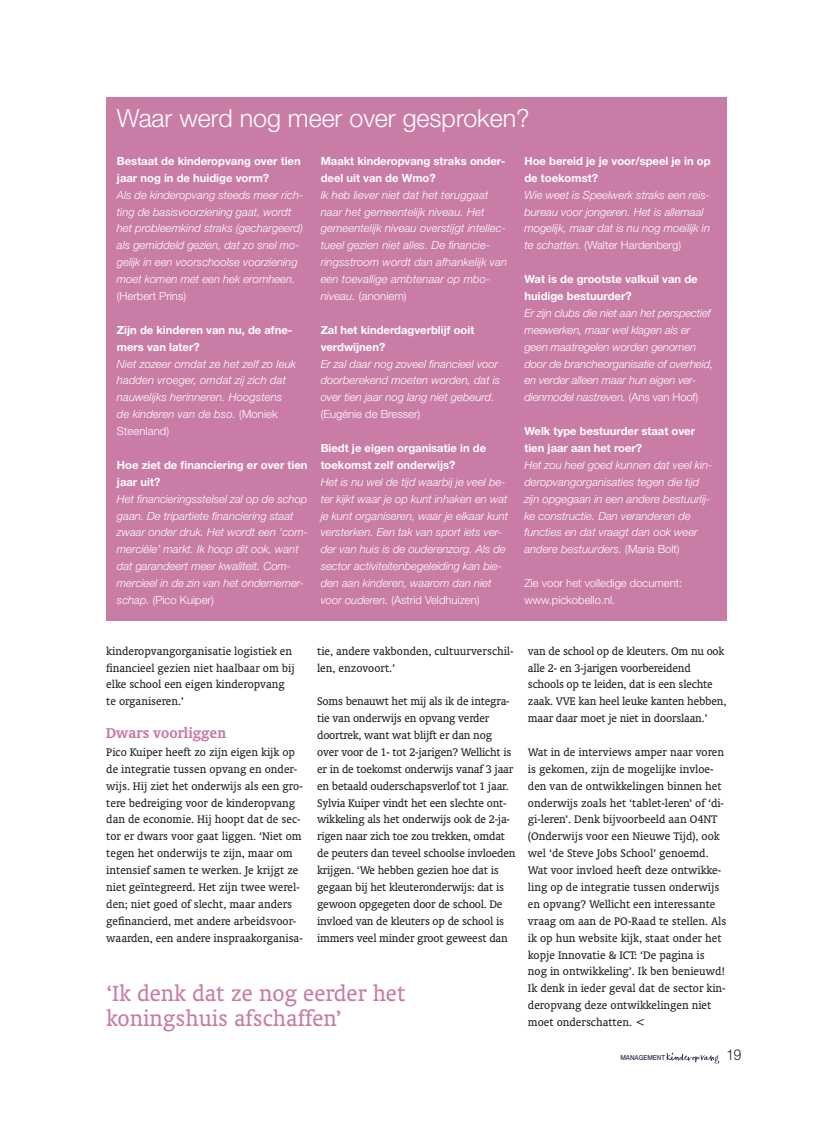
<style>
.page{position:relative;width:815px;height:1124px;background:#fff}
.page>*{position:absolute;margin:0;border:0;box-sizing:border-box;transform-origin:0 0}
.t1{font:25px/25px "Oranda BT";color:#c97da6}
.t2{font:300 25px "Helvetica Neue LT Std";color:#fff}
.t3{font:700 16.25px "Oranda BT";color:#c97da6}
.t4{font:300 15px "Helvetica Neue LT Std";color:#231f20;scale:.9 1}
.t5{font:12.5px/16.9px "Oranda BT";color:#231f20}
.t6{font:italic 300 11.25px/16.9px "Helvetica Neue LT Std";color:#fff}
.t7{font:700 11.25px/16.9px "Helvetica Neue LT Std";color:#fff}
.t8{font:300 11.25px/16.9px "Helvetica Neue LT Std";color:#fff}
.t9{font:500 6.88px "Helvetica Neue LT Std";color:#353553;scale:.9 1}
.s1{font-style:normal}
</style>
<div class="page">
<svg style="left:666px;top:1052px;width:53px;height:11px"></svg>
<div style="left:106px;top:97px;width:620px;height:523px;background:#c97da6"></div>
<h1 class="t2" style="left:117px;top:109px;width:414px">Waar werd nog meer over gesproken?</h1>
<p class="t7" style="left:117px;top:154px;width:185px">Bestaat de kinderopvang over tien jaar nog in de huidige vorm?</p>
<p class="t6" style="left:117px;top:188px;width:188px">Als de kinderopvang steeds meer rich&shy;ting de basisvoorziening gaat, wordt het probleemkind straks (gechargeerd) als gemiddeld gezien, dat zo snel mo&shy;gelijk in een voorschoolse voorziening moet komen met een hek eromheen.</p>
<p class="t8" style="left:117px;top:289px;width:71px">(Herbert Prins)</p>
<p class="t7" style="left:117px;top:322px;width:177px">Zijn de kinderen van nu, de afne&shy;mers van later?</p>
<p class="t6" style="left:117px;top:356px;width:181px">Niet zozeer omdat ze het zelf zo leuk hadden vroeger, omdat zij zich dat nauwelijks herinneren. Hoogstens de kinderen van de bso. <span class="s1">(Moniek<br>Steenland)</span></p>
<p class="t7" style="left:117px;top:457px;width:192px">Hoe ziet de financiering er over tien jaar uit?</p>
<p class="t6" style="left:117px;top:491px;width:193px">Het financieringsstelsel zal op de schop gaan. De tripartiete financiering staat zwaar onder druk. Het wordt een ‘com&shy;merciële’ markt. Ik hoop dit ook, want dat garandeert meer kwaliteit. Com&shy;mercieel in de zin van het ondernemer&shy;schap. <span class="s1">(Pico Kuiper)</span></p>
<p class="t7" style="left:524px;top:154px;width:188px">Hoe bereid je je voor/speel je in op de toekomst?</p>
<p class="t6" style="left:524px;top:188px;width:187px">Wie weet is Speelwerk straks een reis&shy;bureau voor jongeren. Het is allemaal mogelijk, maar dat is nu nog moeilijk in te schatten. <span class="s1">(Walter Hardenberg)</span></p>
<p class="t7" style="left:524px;top:272px;width:175px">Wat is de grootste valkuil van de huidige bestuurder?</p>
<p class="t6" style="left:524px;top:306px;width:190px">Er zijn clubs die niet aan het perspectief meewerken, maar wel klagen als er geen maatregelen worden genomen door de brancheorganisatie of overheid, en verder alleen maar hun eigen ver&shy;dienmodel nastreven. <span class="s1">(Ans van Hoof)</span></p>
<p class="t7" style="left:524px;top:424px;width:172px">Welk type bestuurder staat over tien jaar aan het roer?</p>
<p class="t6" style="left:524px;top:458px;width:189px">Het zou heel goed kunnen dat veel kin&shy;deropvangorganisaties tegen die tijd zijn opgegaan in een andere bestuurlij&shy;ke constructie. Dan veranderen de functies en dat vraagt dan ook weer andere bestuurders. <span class="s1">(Maria Bolt)</span></p>
<p class="t8" style="left:524px;top:576px;width:159px">Zie voor het volledige document: www.pickobello.nl.</p>
<p class="t7" style="left:321px;top:154px;width:186px">Maakt kinderopvang straks onder&shy;deel uit van de Wmo?</p>
<p class="t6" style="left:321px;top:188px;width:188px">Ik heb liever niet dat het teruggaat naar het gemeentelijk niveau. Het gemeentelijk niveau overstijgt intellec&shy;tueel gezien niet alles. De financie&shy;ringsstroom wordt dan afhankelijk van een toevallige ambtenaar op mbo&shy;niveau. <span class="s1">(anoniem)</span></p>
<p class="t7" style="left:321px;top:322px;width:155px">Zal het kinderdagverblijf ooit verdwijnen?</p>
<p class="t6" style="left:321px;top:356px;width:181px">Er zal daar nog zoveel financieel voor doorberekend moeten worden, dat is over tien jaar nog lang niet gebeurd.</p>
<p class="t8" style="left:321px;top:407px;width:101px">(Eugénie de Bresser)</p>
<p class="t7" style="left:321px;top:441px;width:167px">Biedt je eigen organisatie in de toekomst zelf onderwijs?</p>
<p class="t6" style="left:321px;top:474px;width:189px">Het is nu wel de tijd waarbij je veel be&shy;ter kijkt waar je op kunt inhaken en wat je kunt organiseren, waar je elkaar kunt versterken. Een tak van sport iets ver&shy;der van huis is de ouderenzorg. Als de sector activiteitenbegeleiding kan bie&shy;den aan kinderen, waarom dan niet voor ouderen. <span class="s1">(Astrid Veldhuizen)</span></p>
<p class="t5" style="left:106px;top:643px;width:190px">kinderopvangorganisatie logistiek en financieel gezien niet haalbaar om bij elke school een eigen kinderopvang te organiseren.’</p>
<h2 class="t3" style="left:106px;top:726px;width:121px">Dwars voorliggen</h2>
<p class="t5" style="left:106px;top:744px;width:198px">Pico Kuiper heeft zo zijn eigen kijk op de integratie tussen opvang en onder&shy;wijs. Hij ziet het onderwijs als een gro&shy;tere bedreiging voor de kinderopvang dan de economie. Hij hoopt dat de sec&shy;tor er dwars voor gaat liggen. ‘Niet om tegen het onderwijs te zijn, maar om intensief samen te werken. Je krijgt ze niet geïntegreerd. Het zijn twee werel&shy;den; niet goed of slecht, maar anders gefinancierd, met andere arbeidsvoor&shy;waarden, een andere inspraakorganisa-</p>
<p class="t5" style="left:317px;top:643px;width:198px">tie, andere vakbonden, cultuurverschil&shy;len, enzovoort.’</p>
<p class="t5" style="left:317px;top:694px;width:200px">Soms benauwt het mij als ik de integra&shy;tie van onderwijs en opvang verder doortrek, want wat blijft er dan nog over voor de 1- tot 2-jarigen? Wellicht is er in de toekomst onderwijs vanaf 3 jaar en betaald ouderschapsverlof tot 1 jaar.<br>Sylvia Kuiper vindt het een slechte ont&shy;wikkeling als het onderwijs ook de 2-ja&shy;rigen naar zich toe zou trekken, omdat de peuters dan teveel schoolse invloeden krijgen. ‘We hebben gezien hoe dat is gegaan bij het kleuteronderwijs: dat is gewoon opgegeten door de school. De invloed van de kleuters op de school is immers veel minder groot geweest dan</p>
<h1 class="t1" style="left:106px;top:982px;width:301px">‘Ik denk dat ze nog eerder het koningshuis afschaffen’</h1>
<p class="t5" style="left:528px;top:643px;width:200px">van de school op de kleuters. Om nu ook alle 2- en 3-jarigen voorbereidend schools op te leiden, dat is een slechte zaak. VVE kan heel leuke kanten hebben, maar daar moet je niet in doorslaan.’</p>
<p class="t5" style="left:528px;top:744px;width:200px">Wat in de interviews amper naar voren is gekomen, zijn de mogelijke invloe&shy;den van de ontwikkelingen binnen het onderwijs zoals het ‘tablet-leren’ of ‘di&shy;gi-leren’. Denk bijvoorbeeld aan O4NT (Onderwijs voor een Nieuwe Tijd), ook wel ‘de Steve Jobs School’ genoemd.<br>Wat voor invloed heeft deze ontwikke&shy;ling op de integratie tussen onderwijs en opvang? Wellicht een interessante vraag om aan de PO-Raad te stellen. Als ik op hun website kijk, staat onder het kopje Innovatie &amp; ICT: ‘De pagina is nog in ontwikkeling’. Ik ben benieuwd!<br>Ik denk in ieder geval dat de sector kin&shy;deropvang deze ontwikkelingen niet moet onderschatten. &lt;</p>
<p class="t9" style="left:620px;top:1055px;width:51px">MANAGEMENT</p>
<p class="t4" style="left:726px;top:1049px;width:18px">19</p>
</div>
